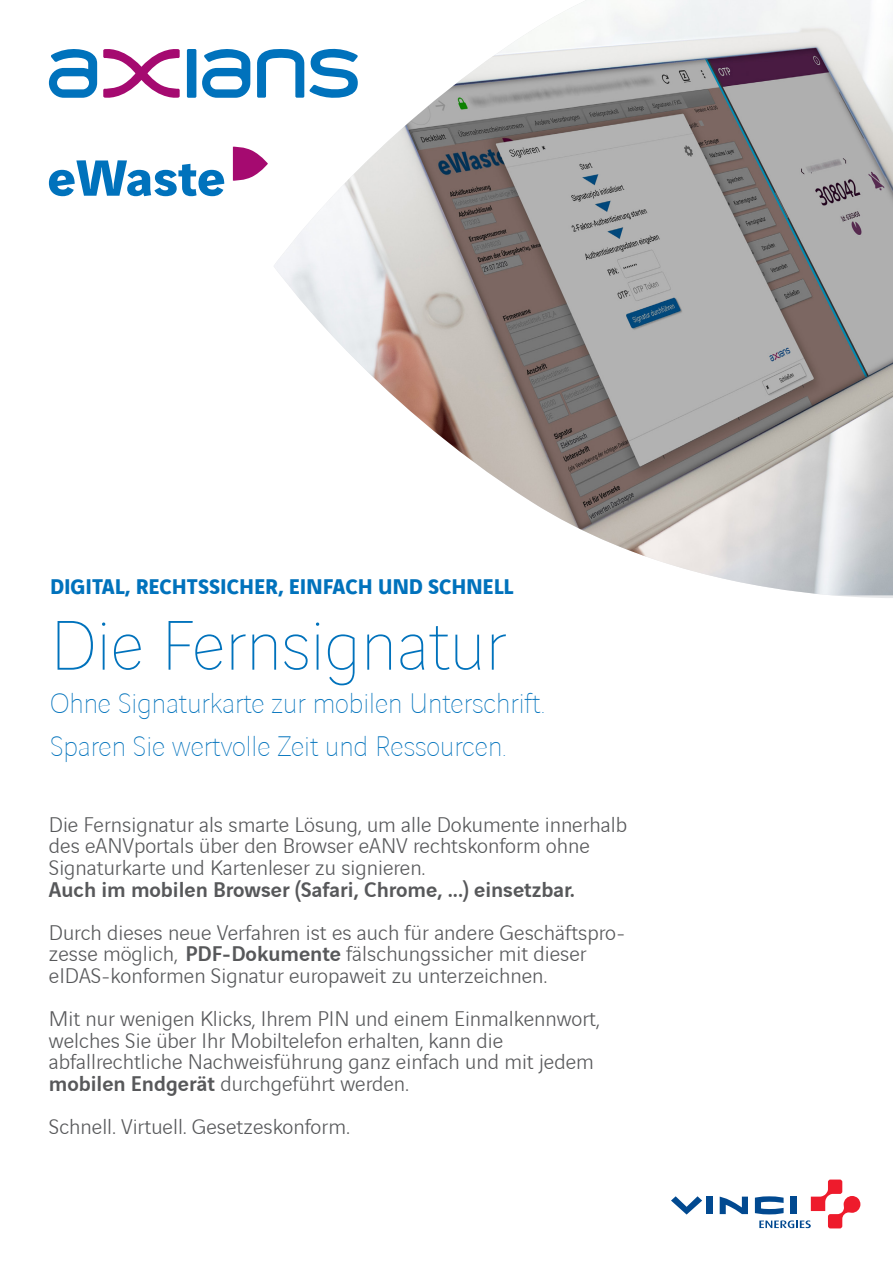
<style>
.page{position:relative;width:893px;height:1263px;background:#fff}
.page>*{position:absolute;margin:0;border:0;box-sizing:border-box;transform-origin:0 0}
.t1{font:200 75px "Vinci Sans";color:#0072bc}
.t2{font:200 30px/43.2px "Vinci Sans";color:#0072bc}
.t3{font:300 22.5px/21.6px "Vinci Sans";color:#57585a}
.t4{font:700 22.5px "Vinci Sans";color:#0072bc}
.s1{font-weight:500}
</style>
<div class="page">
<div style="left:187px;top:49px;width:9px;height:49px;background:#0072bc;border-radius:2px"></div>
<svg style="left:103px;top:49px;width:77px;height:49px"></svg>
<svg style="left:202px;top:49px;width:48px;height:49px"></svg>
<svg style="left:49px;top:49px;width:48px;height:49px"></svg>
<svg style="left:257px;top:49px;width:17px;height:49px"></svg>
<div style="left:706px;top:1196px;width:7px;height:18px;background:#014990"></div>
<svg style="left:720px;top:1196px;width:28px;height:18px"></svg>
<svg style="left:671px;top:1196px;width:31px;height:18px"></svg>
<svg style="left:755px;top:1179px;width:105px;height:49px"></svg>
<svg style="left:49px;top:160px;width:175px;height:36px"></svg>
<svg style="left:233px;top:146px;width:35px;height:35px"></svg>
<img style="left:274px;top:0;width:619px;height:595px">
<p class="t4" style="left:50px;top:569px;width:465px">DIGITAL, RECHTSSICHER, EINFACH UND SCHNELL</p>
<p class="t1" style="left:50px;top:593px;width:458px">Die Fernsignatur</p>
<p class="t2" style="left:50px;top:679px;width:497px">Ohne Signaturkarte zur mobilen Unterschrift.<br>Sparen Sie wertvolle Zeit und Ressourcen.</p>
<p class="t3" style="left:49px;top:812px;width:580px">Die Fernsignatur als smarte Lösung, um alle Dokumente innerhalb des eANVportals über den Browser eANV rechtskonform ohne Signaturkarte und Kartenleser zu signieren.<br><span class="s1">Auch im mobilen Browser (Safari, Chrome, ...) einsetzbar.</span></p>
<p class="t3" style="left:49px;top:920px;width:578px">Durch dieses neue Verfahren ist es auch für andere Geschäftspro&shy;zesse möglich, <span class="s1">PDF-Dokumente</span> fälschungssicher mit dieser eIDAS-konformen Signatur europaweit zu unterzeichnen.</p>
<p class="t3" style="left:49px;top:1006px;width:552px">Mit nur wenigen Klicks, Ihrem PIN und einem Einmalkennwort, welches Sie über Ihr Mobiltelefon erhalten, kann die abfallrechtliche Nachweisführung ganz einfach und mit jedem <span class="s1">mobilen Endgerät</span> durchgeführt werden.</p>
<p class="t3" style="left:49px;top:1114px;width:302px">Schnell. Virtuell. Gesetzeskonform.</p>
</div>
